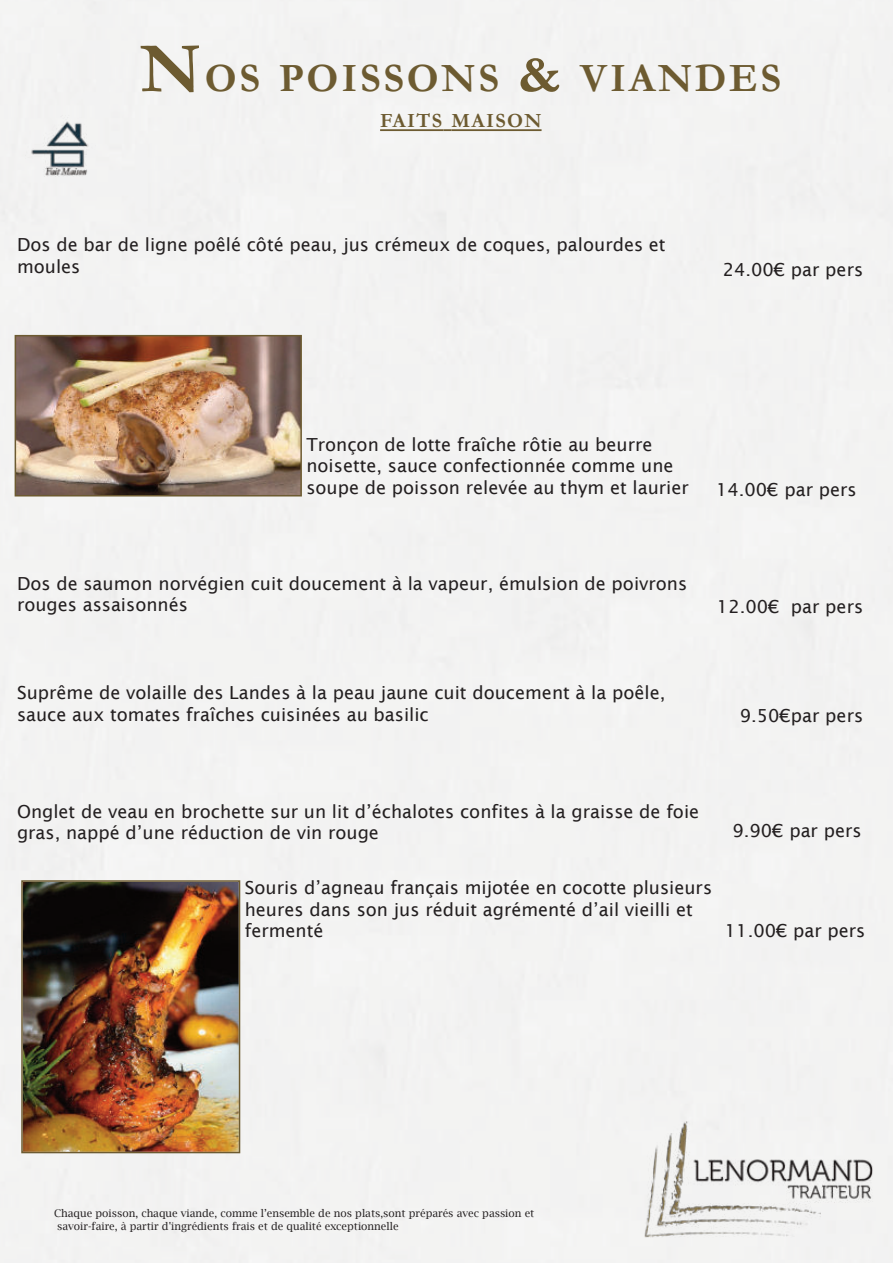
<style>
.page{position:relative;width:893px;height:1263px;background:#fff}
.page>*{position:absolute;margin:0;border:0;box-sizing:border-box;transform-origin:0 0}
.t1{font:700 40.5px "Garamond";letter-spacing:.065em;color:#6d5b31}
.t2{font:700 20.25px "Garamond";letter-spacing:.065em;color:#6d5b31}
.t3{font:18px/21.6px "Lucida Sans";color:#231f20}
.t4{font:10.5px/12.6px "Lucida Bright";color:#231f20}
.s1{font-size:72px}
.s2{font-size:54px}
</style>
<div class="page">
<img style="left:24px;top:883px;width:213px;height:267px">
<div style="left:21px;top:880px;width:219px;height:273px;border:2px solid #6d5b31"></div>
<img style="left:18px;top:338px;width:281px;height:155px">
<div style="left:15px;top:335px;width:287px;height:161px;border:2px solid #6d5b31"></div>
<img style="left:639px;top:1107px;width:243px;height:154px">
<hr style="left:380px;top:129px;width:63px;height:2px;background:#6d5b31">
<svg style="left:443px;top:129px;width:8px;height:2px"></svg>
<hr style="left:451px;top:129px;width:91px;height:2px;background:#6d5b31">
<img style="left:25px;top:107px;width:81px;height:80px">
<h1 class="t1" style="left:140px;top:64px;width:642px"><span class="s1">N</span>OS POISSONS <span class="s2">&amp;</span> VIANDES</h1>
<p class="t2" style="left:380px;top:114px;width:163px">FAITS MAISON</p>
<p class="t3" style="left:17px;top:235px;width:650px">Dos de bar de ligne poêlé côté peau, jus crémeux de coques, palourdes et moules</p>
<p class="t3" style="left:723px;top:259px;width:142px">24.00€ par pers</p>
<p class="t3" style="left:306px;top:434px;width:384px">Tronçon de lotte fraîche rôtie au beurre noisette, sauce confectionnée comme une soupe de poisson relevée au thym et laurier</p>
<p class="t3" style="left:716px;top:480px;width:142px">14.00€ par pers</p>
<p class="t3" style="left:17px;top:574px;width:672px">Dos de saumon norvégien cuit doucement à la vapeur, émulsion de poivrons rouges assaisonnés</p>
<p class="t3" style="left:17px;top:683px;width:650px">Suprême de volaille des Landes à la peau jaune cuit doucement à la poêle, sauce aux tomates fraîches cuisinées au basilic</p>
<p class="t3" style="left:717px;top:597px;width:148px">12.00€ par pers</p>
<p class="t3" style="left:740px;top:706px;width:125px">9.50€par pers</p>
<p class="t3" style="left:17px;top:801px;width:684px">Onglet de veau en brochette sur un lit d’échalotes confites à la graisse de foie gras, nappé d’une réduction de vin rouge</p>
<p class="t3" style="left:245px;top:878px;width:469px">Souris d’agneau français mijotée en cocotte plusieurs heures dans son jus réduit agrémenté d’ail vieilli et fermenté</p>
<p class="t3" style="left:732px;top:821px;width:131px">9.90€ par pers</p>
<p class="t3" style="left:725px;top:921px;width:142px">11.00€ par pers</p>
<p class="t4" style="left:57px;top:1208px;width:479px;text-indent:-3px">Chaque poisson, chaque viande, comme l’ensemble de nos plats,sont préparés avec passion et savoir-faire, à partir d'ingrédients frais et de qualité exceptionnelle</p>
</div>
